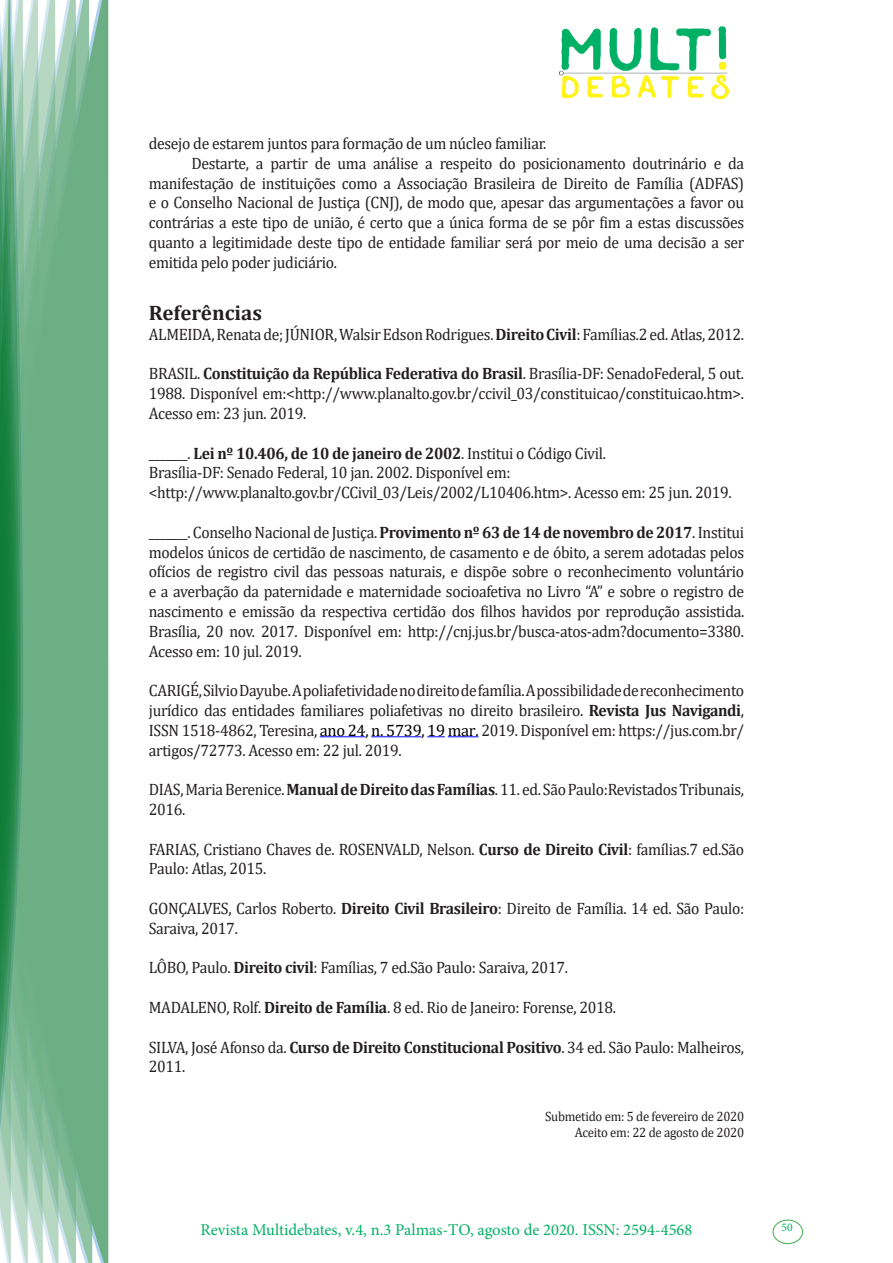
<style>
.page{position:relative;width:893px;height:1263px;background:#fff}
.page>*{position:absolute;margin:0;border:0;box-sizing:border-box;transform-origin:0 0}
.Titulo_2{font:700 21px "Cambria";color:#231f20}
.texto{font:16.5px/19.8px "Cambria";letter-spacing:-.02em;color:#231f20;text-align:justify;scale:.95 1}
.t1{font:16.5px "Minion Pro";color:#00b064}
.texto-2{font:700 16.5px "Cambria";letter-spacing:-.02em;color:#231f20;scale:.95 1}
.texto-3{font:13.5px "Cambria";letter-spacing:-.02em;color:#231f20;scale:.95 1}
.t2{font:11.7px "Minion Pro";color:#00b064}
.s1{font-weight:700}
.s2{font-weight:400}
.s3{color:#000}
</style>
<div class="page">
<img style="left:559px;top:26px;width:169px;height:72px">
<div style="left:95px;top:0;width:14px;height:1263px;background:#6caf84"></div>
<svg style="left:79px;top:0;width:16px;height:1263px;background:#71b289"></svg>
<svg style="left:62px;top:0;width:17px;height:1263px;background:#75b48c"></svg>
<svg style="left:45px;top:0;width:17px;height:1263px;background:#7cb792"></svg>
<svg style="left:30px;top:0;width:15px;height:1263px;background:#80ba96"></svg>
<svg style="left:0;top:0;width:30px;height:1263px;background:#61a97f"></svg>
<div style="left:772px;top:1219px;width:31px;height:25px;border:1px solid #40ae49;border-radius:50%"></div>
<hr style="left:320px;top:736px;width:45px;height:1px;background:#00f">
<hr style="left:371px;top:736px;width:50px;height:1px;background:#00f">
<svg style="left:427px;top:736px;width:18px;height:1px"></svg>
<hr style="left:448px;top:736px;width:30px;height:1px;background:#00f">
<p class="texto" style="left:149px;top:133px;width:420px">desejo de estarem juntos para formação de um núcleo familiar.</p>
<p class="texto" style="left:149px;top:153px;width:628px;text-indent:43px">Destarte, a partir de uma análise a respeito do posicionamento doutrinário e da manifestação de instituições como a Associação Brasileira de Direito de Família (ADFAS) e o Conselho Nacional de Justiça (CNJ), de modo que, apesar das argumentações a favor ou contrárias a este tipo de união, é certo que a única forma de se pôr fim a estas discussões quanto a legitimidade deste tipo de entidade familiar será por meio de uma decisão a ser emitida pelo poder judiciário.</p>
<p class="Titulo_2" style="left:149px;top:298px;width:115px">Referências</p>
<p class="texto" style="left:149px;top:324px;width:628px">ALMEIDA, Renata de; JÚNIOR, Walsir Edson Rodrigues. <span class="s1">Direito Civil</span>: Famílias.2 ed. Atlas, 2012.</p>
<p class="texto" style="left:149px;top:364px;width:628px">BRASIL. <span class="s1">Constituição da República Federativa do Brasil</span>. Brasília-DF: SenadoFederal, 5 out.<br>1988. Disponível em:&lt;http://www.planalto.gov.br/ccivil_03/constituicao/constituicao.htm&gt;.<br>Acesso em: 23 jun. 2019.</p>
<p class="texto-2" style="left:149px;top:441px;width:483px"><span class="s2">_______.</span> Lei nº 10.406, de 10 de janeiro de 2002<span class="s2">. Institui o Código Civil.</span></p>
<p class="texto" style="left:149px;top:463px;width:382px">Brasília-DF: Senado Federal, 10 jan. 2002. Disponível em:</p>
<p class="texto" style="left:149px;top:483px;width:615px">&lt;http://www.planalto.gov.br/CCivil_03/Leis/2002/L10406.htm&gt;. Acesso em: 25 jun. 2019.</p>
<p class="texto" style="left:149px;top:522px;width:628px">_______. Conselho Nacional de Justiça. <span class="s1">Provimento nº 63 de 14 de novembro de 2017</span>. Institui modelos únicos de certidão de nascimento, de casamento e de óbito, a serem adotadas pelos ofícios de registro civil das pessoas naturais, e dispõe sobre o reconhecimento voluntário e a averbação da paternidade e maternidade socioafetiva no Livro “A” e sobre o registro de nascimento e emissão da respectiva certidão dos filhos havidos por reprodução assistida.<br>Brasília, 20 nov. 2017. Disponível em: http://cnj.jus.br/busca-atos-adm?documento=3380.<br>Acesso em: 10 jul. 2019.</p>
<p class="texto" style="left:149px;top:681px;width:628px">CARIGÉ, Silvio Dayube.A poliafetividade no direito de família. A possibilidade de reconhecimento jurídico das entidades familiares poliafetivas no direito brasileiro. <span class="s1">Revista Jus Navigandi</span>, ISSN 1518-4862, Teresina, <span class="s3">ano 24, n. 5739, 19 mar.</span> 2019. Disponível em: https://jus.com.br/ artigos/72773. Acesso em: 22 jul. 2019.</p>
<p class="texto" style="left:149px;top:780px;width:628px">DIAS, Maria Berenice. <span class="s1">Manual de Direito das Famílias</span>. 11. ed. São Paulo:Revistados Tribunais,<br>2016.</p>
<p class="texto" style="left:149px;top:839px;width:628px">FARIAS, Cristiano Chaves de. ROSENVALD, Nelson. <span class="s1">Curso de Direito Civil</span>: famílias.7 ed.São<br>Paulo: Atlas, 2015.</p>
<p class="texto" style="left:149px;top:898px;width:628px">GONÇALVES, Carlos Roberto. <span class="s1">Direito Civil Brasileiro</span>: Direito de Família. 14 ed. São Paulo:<br>Saraiva, 2017.</p>
<p class="texto" style="left:149px;top:958px;width:443px">LÔBO, Paulo. <span class="s1">Direito civil</span>: Famílias, 7 ed.São Paulo: Saraiva, 2017.</p>
<p class="texto" style="left:149px;top:997px;width:493px">MADALENO, Rolf. <span class="s1">Direito de Família</span>. 8 ed. Rio de Janeiro: Forense, 2018.</p>
<p class="texto" style="left:149px;top:1037px;width:628px">SILVA, José Afonso da. <span class="s1">Curso de Direito Constitucional Positivo</span>. 34 ed. São Paulo: Malheiros,<br>2011.</p>
<p class="texto-3" style="left:545px;top:1108px;width:211px">Submetido em: 5 de fevereiro de 2020</p>
<p class="texto-3" style="left:575px;top:1125px;width:180px">Aceito em: 22 de agosto de 2020</p>
<p class="t1" style="left:200px;top:1218px;width:493px">Revista Multidebates, v.4, n.3 Palmas-TO, agosto de 2020. ISSN: 2594-4568</p>
<p class="t2" style="left:781px;top:1219px;width:13px">50</p>
</div>
